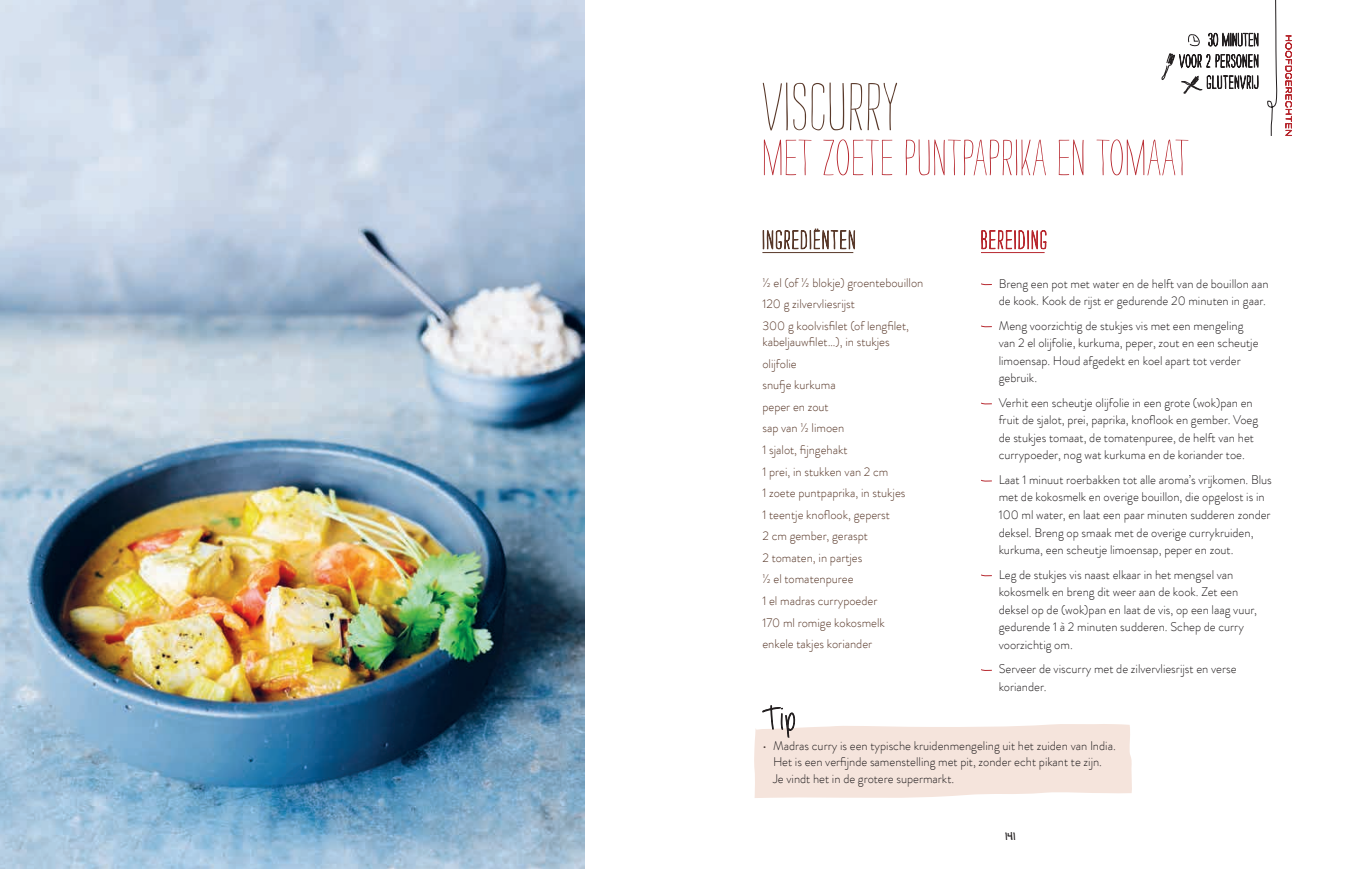
<style>
.page{position:relative;width:1347px;height:869px;background:#fff}
.page>*{position:absolute;margin:0;border:0;box-sizing:border-box;transform-origin:0 0}
.t1{font:75px "Strangelove Next Narrow";letter-spacing:.025em;color:#59392a}
.t2{font:56.25px "Strangelove Next Narrow";letter-spacing:.025em;color:#b7282f}
.t3{font:13.75px "lucygooseyblack";color:#231f20}
.t4{font:300 12.5px/17.5px "Brandon Grotesque";color:#231f20}
.t5{font:300 12.5px/21.5px "Brandon Grotesque";color:#59392a}
.s1{color:#473833}
</style>
<div class="page">
<img style="left:0;top:0;width:585px;height:868px">
<svg style="left:1161px;top:32px;width:97px;height:62px"></svg>
<svg style="left:1267px;top:0;width:10px;height:136px"></svg>
<svg style="left:1285px;top:35px;width:7px;height:101px"></svg>
<hr style="left:762px;top:252px;width:91px;height:1px;background:#59392a">
<svg style="left:763px;top:228px;width:92px;height:21px"></svg>
<hr style="left:981px;top:252px;width:63px;height:1px;background:#b7282f">
<svg style="left:981px;top:230px;width:65px;height:19px"></svg>
<svg style="left:981px;top:283px;width:11px;height:2px"></svg>
<svg style="left:981px;top:325px;width:11px;height:2px"></svg>
<svg style="left:981px;top:402px;width:11px;height:2px"></svg>
<svg style="left:981px;top:479px;width:11px;height:2px"></svg>
<svg style="left:981px;top:574px;width:11px;height:2px"></svg>
<svg style="left:754px;top:705px;width:378px;height:93px"></svg>
<h1 class="t1" style="left:762px;top:70px;width:136px">VISCURRY</h1>
<h2 class="t2" style="left:762px;top:130px;width:428px">MET ZOETE PUNTPAPRIKA EN TOMAAT</h2>
<p class="t5" style="left:762px;top:271px;width:162px">½ el (of ½ blokje) groentebouillon<br>120 g zilvervliesrijst<br>300 g koolvisfilet (of lengfilet,</p>
<p class="t5" style="left:762px;top:331px;width:145px">kabeljauwfilet…), in stukjes olijfolie<br>snufje kurkuma<br>peper en zout<br>sap van ½ limoen<br>1 sjalot, fijngehakt<br>1 prei, in stukken van 2 cm<br>1 zoete puntpaprika, in stukjes<br>1 teentje knoflook, geperst<br>2 cm gember, geraspt<br>2 tomaten, in partjes<br>½ el tomatenpuree<br>1 el madras currypoeder<br>170 ml romige kokosmelk enkele takjes koriander</p>
<p class="t4" style="left:998px;top:274px;width:271px">Breng een pot met water en de helft van de bouillon aan de kook. Kook de rijst er gedurende 20 minuten in gaar.</p>
<p class="t4" style="left:998px;top:316px;width:261px">Meng voorzichtig de stukjes vis met een mengeling van 2 el olijfolie, kurkuma, peper, zout en een scheutje limoensap. Houd afgedekt en koel apart tot verder gebruik.</p>
<p class="t4" style="left:998px;top:393px;width:261px">Verhit een scheutje olijfolie in een grote (wok)pan en fruit de sjalot, prei, paprika, knoflook en gember. Voeg de stukjes tomaat, de tomatenpuree, de helft van het currypoeder, nog wat kurkuma en de koriander toe.</p>
<p class="t4" style="left:998px;top:471px;width:274px">Laat 1 minuut roerbakken tot alle aroma’s vrijkomen. Blus met de kokosmelk en overige bouillon, die opgelost is in 100 ml water, en laat een paar minuten sudderen zonder deksel. Breng op smaak met de overige currykruiden, kurkuma, een scheutje limoensap, peper en zout.</p>
<p class="t4" style="left:998px;top:565px;width:260px">Leg de stukjes vis naast elkaar in het mengsel van kokosmelk en breng dit weer aan de kook. Zet een deksel op de (wok)pan en laat de vis, op een laag vuur, gedurende 1 à 2 minuten sudderen. Schep de curry voorzichtig om.</p>
<p class="t4" style="left:998px;top:660px;width:239px">Serveer de viscurry met de zilvervliesrijst en verse koriander.</p>
<p class="t4" style="left:773px;top:737px;width:344px;line-height:16.2px;text-indent:-11px"><span class="s1">•</span> Madras curry is een typische kruidenmengeling uit het zuiden van India.<br>Het is een verfijnde samenstelling met pit, zonder echt pikant te zijn.<br>Je vindt het in de grotere supermarkt.</p>
<p class="t3" style="left:1005px;top:829px;width:12px">141</p>
</div>
